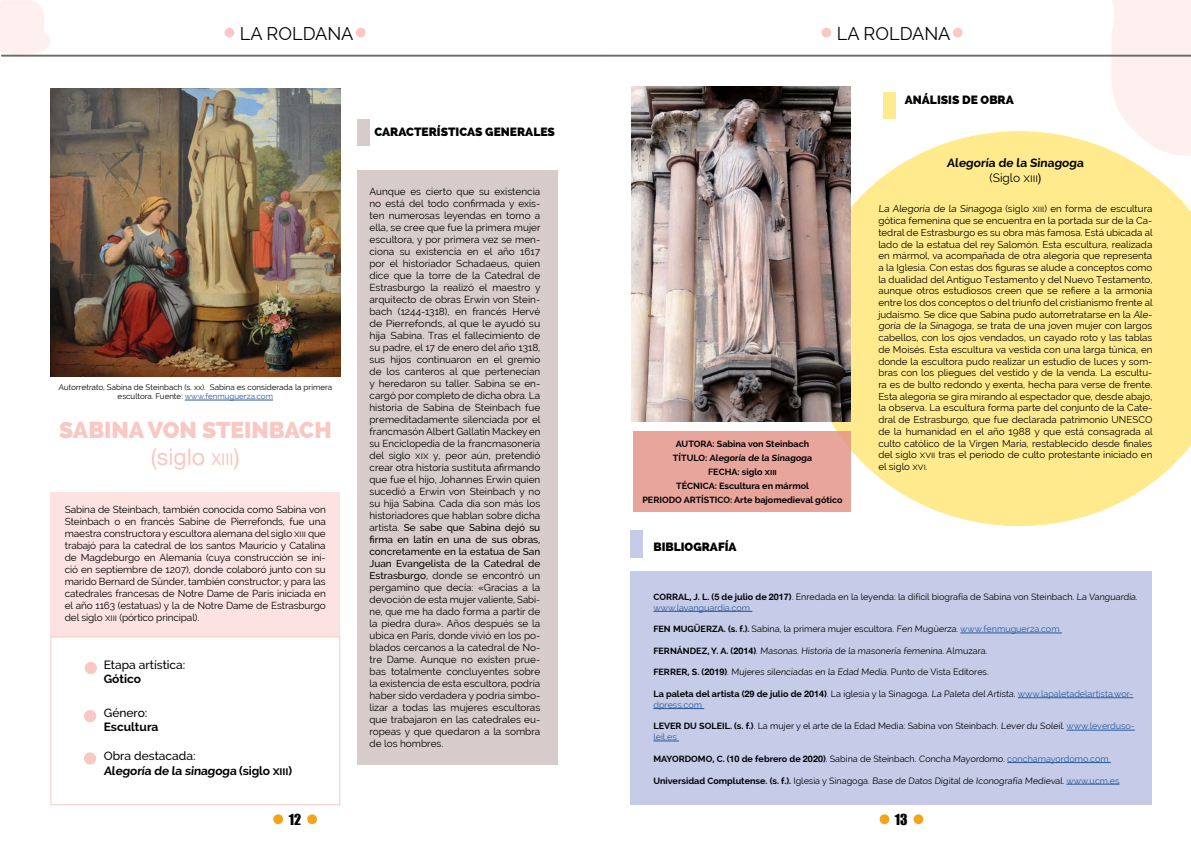
<style>
.page{position:relative;width:1191px;height:842px;background:#fff}
.page>*{position:absolute;margin:0;border:0;box-sizing:border-box;transform-origin:0 0}
.t1{font:800 23px "Raleway";color:#f9c8c3}
.t2{font:23px "Helvetica Neue";color:#f9c8c3}
.t3{font:18px "Raleway";color:#000}
.t4{font:14px "Impact";color:#000}
.t5{font:700 12px/14.4px "Raleway";letter-spacing:-.005em;color:#000;text-align:center}
.t6{font:800 12px "Raleway";color:#000}
.t7{font:500 12px "Raleway";color:#000}
.t8{font:10px/12px "Raleway";letter-spacing:-.01em;color:#000;text-align:justify}
.t9{font:9.8px/11.7px "Raleway";color:#000;text-align:justify}
.t10{font:9px/10.8px "Raleway";color:#000}
.t11{font:700 9px/14px "Raleway";color:#000;text-align:center}
.t12{font:8px/9.6px "Raleway";color:#000;text-align:center}
.s1{color:#275b9b}
.s2{font-size:16.1px}
.s3{font-weight:500}
.s4{font-weight:600}
.s5{font-weight:400}
.s6{font-family:"Helvetica Neue";font-weight:400}
.s7{font-size:10px}
.s8{font-weight:700}
.s9{font-family:"Helvetica Neue";font-weight:700}
</style>
<div class="page">
<svg style="left:1075px;top:0;width:116px;height:131px"></svg>
<svg style="left:806px;top:131px;width:385px;height:395px"></svg>
<div style="left:357px;top:119px;width:12px;height:27px;background:#d7cccb"></div>
<div style="left:357px;top:171px;width:200px;height:594px;background:#d7cccb"></div>
<div style="left:84px;top:752px;width:12px;height:13px;background:#f9c8c3;border-radius:50%"></div>
<div style="left:84px;top:710px;width:12px;height:12px;background:#f9c8c3;border-radius:50%"></div>
<div style="left:85px;top:662px;width:12px;height:12px;background:#f9c8c3;border-radius:50%"></div>
<div style="left:50px;top:492px;width:290px;height:144px;background:#fce3e1"></div>
<div style="left:50px;top:636px;width:290px;height:169px;border:1px solid #f9c8c3"></div>
<div style="left:883px;top:92px;width:12px;height:27px;background:#ffeb8e"></div>
<div style="left:630px;top:531px;width:13px;height:27px;background:#c6cce8"></div>
<div style="left:630px;top:571px;width:522px;height:234px;background:#c6cce8"></div>
<hr style="left:653px;top:611px;width:99px;height:1px;background:#275b9b">
<hr style="left:960px;top:633px;width:101px;height:1px;background:#275b9b">
<hr style="left:1017px;top:697px;width:116px;height:1px;background:#275b9b">
<hr style="left:653px;top:708px;width:51px;height:1px;background:#275b9b">
<hr style="left:1066px;top:730px;width:68px;height:1px;background:#275b9b">
<svg style="left:653px;top:741px;width:26px;height:1px"></svg>
<hr style="left:1007px;top:762px;width:104px;height:1px;background:#275b9b">
<hr style="left:1066px;top:784px;width:53px;height:1px;background:#275b9b">
<hr style="left:185px;top:400px;width:88px;height:1px;background:#275b9b">
<div style="left:633px;top:432px;width:217px;height:80px;background:#e8a59c"></div>
<div style="left:356px;top:28px;width:9px;height:9px;background:#f9c8c3;border-radius:50%"></div>
<div style="left:224px;top:28px;width:10px;height:9px;background:#f9c8c3;border-radius:50%"></div>
<svg style="left:0;top:0;width:51px;height:56px"></svg>
<div style="left:952px;top:28px;width:10px;height:9px;background:#f9c8c3;border-radius:50%"></div>
<div style="left:821px;top:28px;width:10px;height:9px;background:#f9c8c3;border-radius:50%"></div>
<img style="left:50px;top:88px;width:290px;height:289px">
<img style="left:631px;top:87px;width:219px;height:334px">
<hr style="left:604px;top:55px;width:587px;height:1px;background:#686868">
<hr style="left:604px;top:56px;width:587px;height:1px;background:#686868">
<hr style="left:2px;top:55px;width:601px;height:1px;background:#686868">
<hr style="left:2px;top:56px;width:601px;height:1px;background:#686868">
<div style="left:879px;top:814px;width:10px;height:10px;background:#f6a318;border-radius:50%"></div>
<div style="left:913px;top:814px;width:10px;height:10px;background:#f6a318;border-radius:50%"></div>
<div style="left:273px;top:814px;width:10px;height:10px;background:#f6a318;border-radius:50%"></div>
<div style="left:307px;top:814px;width:10px;height:10px;background:#f6a318;border-radius:50%"></div>
<h2 class="t3" style="left:240px;top:23px;width:115px">LA ROLDANA</h2>
<h2 class="t3" style="left:836px;top:23px;width:115px">LA ROLDANA</h2>
<p class="t12" style="left:58px;top:382px;width:275px">Autorretrato, Sabina de Steinbach (s. xx). Sabina es considerada la primera escultora. Fuente: <span class="s1">www.fenmuguerza.com</span></p>
<h1 class="t1" style="left:59px;top:416px;width:274px">SABINA VON STEINBACH</h1>
<h1 class="t2" style="left:151px;top:440px;width:90px">(siglo <span class="s2">xiii</span>)</h1>
<p class="t8" style="left:65px;top:503px;width:262px">Sabina de Steinbach, también conocida como Sabina von Steinbach o en francés Sabine de Pierrefonds, fue una maestra constructora y escultora alemana del siglo xiii que trabajó para la catedral de los santos Mauricio y Catalina de Magdeburgo en Alemania (cuya construcción se ini&shy;ció en septiembre de 1207), donde colaboró junto con su marido Bernard de Sünder, también constructor; y para las catedrales francesas de Notre Dame de París iniciada en el año 1163 (estatuas) y la de Notre Dame de Estrasburgo del siglo xiii (pórtico principal).</p>
<p class="t7" style="left:104px;top:658px;width:83px">Etapa artística:</p>
<p class="t5" style="left:104px;top:672px;width:39px">Gótico</p>
<p class="t7" style="left:104px;top:706px;width:45px">Género:</p>
<p class="t5" style="left:104px;top:720px;width:56px">Escultura</p>
<p class="t7" style="left:104px;top:749px;width:93px">Obra destacada:</p>
<p class="t5" style="left:104px;top:763px;width:190px">Alegoría de la sinagoga (siglo xiii)</p>
<p class="t6" style="left:374px;top:125px;width:182px">CARACTERÍSTICAS GENERALES</p>
<p class="t8" style="left:369px;top:185px;width:173px">Aunque es cierto que su existencia no está del todo confirmada y exis&shy;ten numerosas leyendas en torno a ella, se cree que fue la primera mujer escultora, y por primera vez se men&shy;ciona su existencia en el año 1617 por el historiador Schadaeus, quien dice que la torre de la Catedral de Estrasburgo la realizó el maestro y arquitecto de obras Erwin von Stein&shy;bach (1244-1318), en francés Hervé de Pierrefonds, al que le ayudó su hija Sabina. Tras el fallecimiento de su padre, el 17 de enero del año 1318, sus hijos continuaron en el gremio de los canteros al que pertenecían y heredaron su taller. Sabina se en&shy;cargó por completo de dicha obra. La historia de Sabina de Steinbach fue premeditadamente silenciada por el francmasón Albert Gallatin Mackey en su Enciclopedia de la francmasonería del siglo xix y, peor aún, pretendió crear otra historia sustituta afirmando que fue el hijo, Johannes Erwin quien sucedió a Erwin von Steinbach y no su hija Sabina. Cada día son más los historiadores que hablan sobre dicha artista. <span class="s3">Se sabe que Sabina dejó su firma en latín en una de sus obras, concretamente en la estatua de San Juan Evangelista de la Catedral de Estrasburgo</span>, donde se encontró un pergamino que decía: «Gracias a la devoción de esta mujer valiente, Sabi&shy;ne, que me ha dado forma a partir de la piedra dura». Años después se la ubica en París, donde vivió en los po&shy;blados cercanos a la catedral de No&shy;tre Dame. Aunque no existen prue&shy;bas totalmente concluyentes sobre la existencia de esta escultora, podría haber sido verdadera y podría simbo&shy;lizar a todas las mujeres escultoras que trabajaron en las catedrales eu&shy;ropeas y que quedaron a la sombra de los hombres.</p>
<p class="t6" style="left:904px;top:93px;width:111px">ANÁLISIS DE OBRA</p>
<p class="t11" style="left:642px;top:437px;width:202px">AUTORA: Sabina von Steinbach<br>TÍTULO: Alegoría de la Sinagoga<br><span class="s4">F</span>ECHA: siglo xiii<br>TÉCNICA: Escultura en mármol<br>PERIODO ARTÍSTICO: Arte bajomedieval gótico</p>
<p class="t6" style="left:653px;top:540px;width:85px">BIBLIOGRAFÍA</p>
<p class="t5" style="left:947px;top:156px;width:139px">Alegoría de la Sinagoga <span class="s5">(Siglo xiii</span><span class="s6">)</span></p>
<p class="t9" style="left:878px;top:203px;width:276px">La Alegoría de la Sinagoga (siglo xiii) en forma de escultura gótica femenina que se encuentra en la portada sur de la Ca&shy;tedral de Estrasburgo es su obra más famosa. Está ubicada al lado de la estatua del rey Salomón. Esta escultura, realizada en mármol, va acompañada de otra alegoría que representa a la Iglesia. Con estas dos figuras se alude a conceptos como la dualidad del Antiguo Testamento y del Nuevo Testamento, aunque otros estudiosos creen que se refiere a la armonía entre los dos conceptos o del triunfo del cristianismo frente al judaísmo. Se dice que Sabina pudo autorretratarse en la Ale&shy;goría de la Sinagoga, se trata de una joven mujer con largos cabellos, con los ojos vendados, un cayado roto y las tablas de Moisés. Esta escultura va vestida con una larga túnica, en donde la escultora pudo realizar un estudio de luces y som&shy;bras con los pliegues del vestido y de la venda. La escultu&shy;ra es de bulto redondo y exenta, hecha para verse de frente.<br>Esta alegoría se gira mirando al espectador que, desde abajo, la observa. La escultura forma parte del conjunto de la Cate&shy;dral de Estrasburgo, que fue declarada patrimonio UNESCO de la humanidad en el añ<span class="s7">o 1988 y</span> que está consagrada al culto católico de la Virgen María, restablecido desde finales del siglo xvii tras el periodo de culto protestante iniciado en el siglo xvi.</p>
<p class="t10" style="left:653px;top:591px;width:486px"><span class="s8">CORRAL, J. L. (</span><span class="s9">5</span> <span class="s8">de julio de</span> <span class="s9">2017</span><span class="s8">)</span>. Enredada en la leyenda: la difícil biografía de Sabina von Steinbach. La Vanguardia. <span class="s1">www.lavanguardia.com</span></p>
<p class="t10" style="left:653px;top:624px;width:408px"><span class="s8">FEN MUGÜERZA. (s. f.).</span> Sabina, la primera mujer escultora. Fen Mugüerza. <span class="s1">www.fenmuguerza.com</span></p>
<p class="t10" style="left:653px;top:645px;width:335px"><span class="s8">FERNÁNDEZ, Y. A. (</span><span class="s9">2014</span><span class="s8">)</span>. Masonas. Historia de la masonería femenina. Almuzara.</p>
<p class="t10" style="left:653px;top:667px;width:337px"><span class="s8">FERRER, S. (</span><span class="s9">2019</span><span class="s8">)</span>. Mujeres silenciadas en la Edad Media. Punto de Vista Editores.</p>
<p class="t10" style="left:653px;top:688px;width:481px"><span class="s8">La paleta del artista (</span><span class="s9">29</span> <span class="s8">de julio de</span> <span class="s9">2014</span><span class="s8">)</span>. La iglesia y la Sinagoga. La Paleta del Artista. <span class="s1">www.lapaletadelartista.wor&shy;dpress.com</span></p>
<p class="t10" style="left:653px;top:721px;width:483px"><span class="s8">LEVER DU SOLEIL. (s. f.)</span>. La mujer y el arte de la Edad Media: Sabina von Steinbach. Lever du Soleil. <span class="s1">www.leverduso&shy;leil.es</span></p>
<p class="t10" style="left:653px;top:753px;width:457px"><span class="s8">MAYORDOMO, C. (</span><span class="s9">10</span> <span class="s8">de febrero de</span> <span class="s9">2020</span><span class="s8">)</span>. Sabina de Steinbach. Concha Mayordomo. <span class="s1">conchamayordomo.com</span></p>
<p class="t10" style="left:653px;top:775px;width:468px"><span class="s8">Universidad Complutense. (s. f.).</span> Iglesia y Sinagoga. Base de Datos Digital de Iconografía Medieval. <span class="s1">www.ucm.es</span></p>
<h3 class="t4" style="left:289px;top:808px;width:14px">12</h3>
<h3 class="t4" style="left:895px;top:808px;width:14px">13</h3>
</div>
